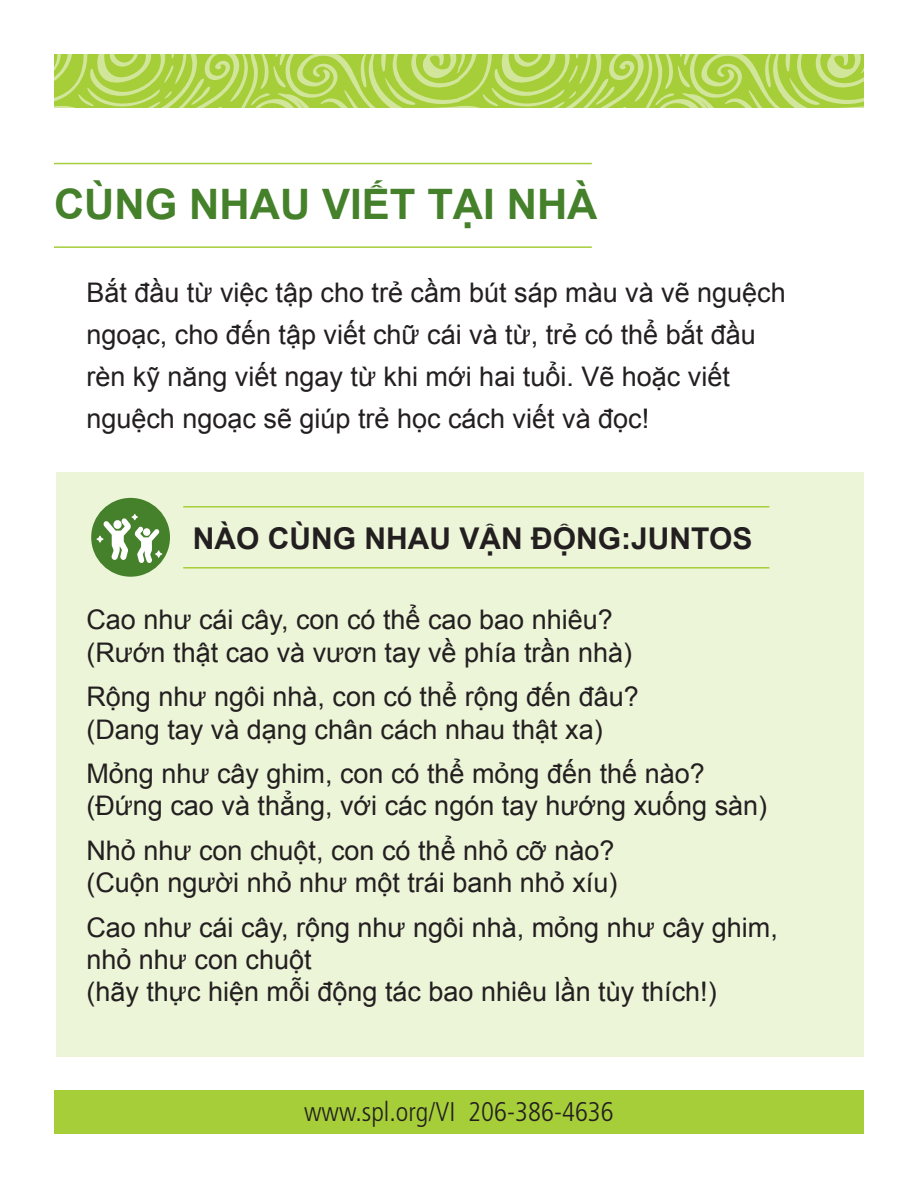
<style>
.page{position:relative;width:918px;height:1188px;background:#fff}
.page>*{position:absolute;margin:0;border:0;box-sizing:border-box;transform-origin:0 0}
.t1{font:700 42px "Arial";color:#45802a}
.t2{font:700 30px "Arial";color:#231f20}
.t3{font:27px/42px "Arial";color:#231f20}
.t4{font:300 condensed 27px "Frutiger";color:#231f20}
</style>
<div class="page">
<div style="left:57px;top:472px;width:807px;height:584px;background:#edf5d8"></div>
<hr style="left:54px;top:246px;width:538px;height:2px;background:#a6ce39">
<hr style="left:54px;top:163px;width:538px;height:1px;background:#a6ce39">
<svg style="left:54px;top:54px;width:810px;height:54px;background:#b3d558"></svg>
<div style="left:91px;top:498px;width:79px;height:79px;background:#45802a;border-radius:50%"></div>
<svg style="left:97px;top:514px;width:65px;height:49px"></svg>
<hr style="left:183px;top:567px;width:586px;height:2px;background:#a6ce39">
<hr style="left:183px;top:506px;width:586px;height:2px;background:#a6ce39">
<div style="left:54px;top:1091px;width:810px;height:43px;background:#a6ce39"></div>
<p class="t1" style="left:54px;top:176px;width:545px">CÙNG NHAU VIẾT TẠI NHÀ</p>
<p class="t3" style="left:86px;top:272px;width:701px">Bắt đầu từ việc tập cho trẻ cầm bút sáp màu và vẽ nguệch ngoạc, cho đến tập viết chữ cái và từ, trẻ có thể bắt đầu rèn kỹ năng viết ngay từ khi mới hai tuổi. Vẽ hoặc viết nguệch ngoạc sẽ giúp trẻ học cách viết và đọc!</p>
<p class="t2" style="left:193px;top:518px;width:561px">NÀO CÙNG NHAU VẬN ĐỘNG:JUNTOS</p>
<p class="t3" style="left:86px;top:599px;width:528px">Cao như cái cây, con có thể cao bao nhiêu?</p>
<p class="t3" style="left:86px;top:632px;width:547px">(Rướn thật cao và vươn tay về phía trần nhà)</p>
<p class="t3" style="left:86px;top:676px;width:554px">Rộng như ngôi nhà, con có thể rộng đến đâu?</p>
<p class="t3" style="left:86px;top:708px;width:518px">(Dang tay và dạng chân cách nhau thật xa)</p>
<p class="t3" style="left:86px;top:753px;width:620px">Mỏng như cây ghim, con có thể mỏng đến thế nào?</p>
<p class="t3" style="left:86px;top:785px;width:682px">(Đứng cao và thẳng, với các ngón tay hướng xuống sàn)</p>
<p class="t3" style="left:86px;top:830px;width:530px">Nhỏ như con chuột, con có thể nhỏ cỡ nào?</p>
<p class="t3" style="left:86px;top:862px;width:533px">(Cuộn người nhỏ như một trái banh nhỏ xíu)</p>
<p class="t3" style="left:86px;top:911px;width:693px;line-height:32.4px">Cao như cái cây, rộng như ngôi nhà, mỏng như cây ghim, nhỏ như con chuột</p>
<p class="t3" style="left:86px;top:971px;width:632px">(hãy thực hiện mỗi động tác bao nhiêu lần tùy thích!)</p>
<p class="t4" style="left:304px;top:1096px;width:311px">www.spl.org/VI 206-386-4636</p>
</div>
